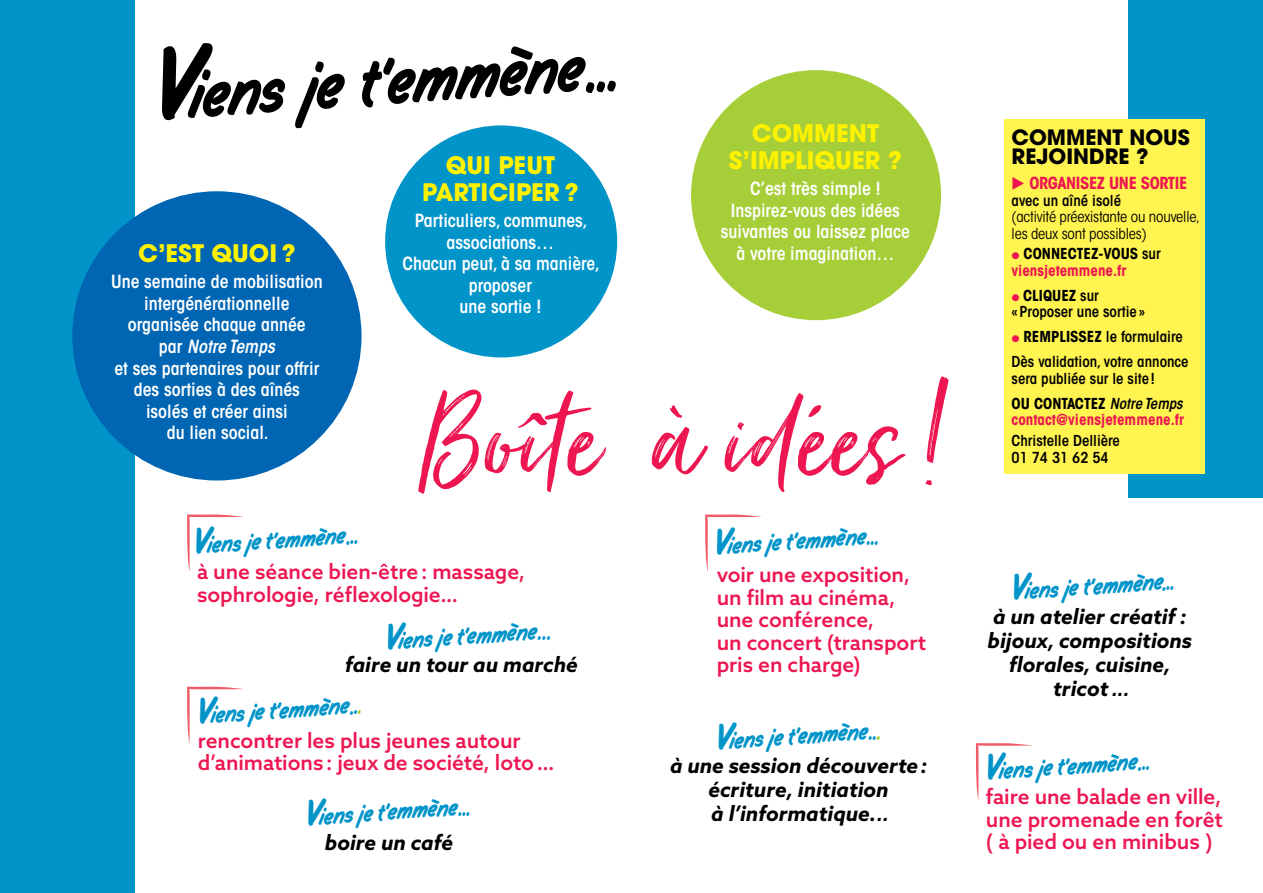
<style>
.page{position:relative;width:1263px;height:893px;background:#fff}
.page>*{position:absolute;margin:0;border:0;box-sizing:border-box;transform-origin:0 0}
.t1{font:146.1px "Just Lovely";letter-spacing:.01em;color:#ed1651}
.t2{font:62.55px "Filbert Brush";color:#000}
.t3{font:700 24px/27px "ITC Avant Garde Std";color:#fff200;text-align:center}
.t4{font:22.05px "Filbert Brush";color:#0094c9}
.t5{font:500 21px/22.5px "Azo Sans";letter-spacing:-.005em;color:#ed1651}
.t6{font:italic 700 21px/24px "Azo Sans";color:#000;text-align:center}
.t7{font:700 21px/19.5px "ITC Avant Garde Std";color:#000}
.t8{font:600 condensed 18px/21.6px "ITC Avant Garde Std";color:#fff;text-align:center}
.t9{font:700 condensed 16.5px "ITC Avant Garde Std";letter-spacing:-.02em;color:#ed1651}
.t10{font:600 condensed 15px/16.5px "ITC Avant Garde Std";color:#000}
.t11{font:700 condensed 15px/16.5px "ITC Avant Garde Std";color:#ed1651}
.t12{font:condensed 15px/16.5px "ITC Avant Garde Std";letter-spacing:-.01em;color:#000}
.s1{font-size:102.9px}
.s2{font-style:italic}
.s3{font-size:36.3px}
.s4{color:#a6ce39}
.s5{font-family:"ITC Avant Garde Std";font-stretch:condensed}
.s6{color:#000}
.s7{font-weight:600;color:#000}
.s8{color:#ed1651}
.s9{font-weight:700}
</style>
<div class="page">
<div style="left:0;top:0;width:134px;height:893px;background:#0094c9"></div>
<div style="left:72px;top:191px;width:290px;height:289px;background:#0066b3;border-radius:50%"></div>
<div style="left:691px;top:70px;width:250px;height:250px;background:#a6ce39;border-radius:50%"></div>
<div style="left:385px;top:125px;width:232px;height:232px;background:#0094c9;border-radius:50%"></div>
<div style="left:1128px;top:0;width:135px;height:497px;background:#0094c9"></div>
<div style="left:1004px;top:119px;width:201px;height:354px;background:#fff450"></div>
<svg style="left:187px;top:514px;width:57px;height:57px"></svg>
<svg style="left:705px;top:514px;width:57px;height:57px"></svg>
<svg style="left:976px;top:743px;width:56px;height:57px"></svg>
<svg style="left:187px;top:687px;width:57px;height:57px"></svg>
<h2 class="t2" style="left:150px;top:55px;width:471px;rotate:-4deg"><span class="s1">V</span>iens je t’emmène...</h2>
<h3 class="t3" style="left:729px;top:120px;width:175px">COMMENT<br>S’IMPLIQUER ?</h3>
<p class="t8" style="left:721px;top:178px;width:191px">C’est très simple !<br>Inspirez-vous des idées suivantes ou laissez place à votre imagination…</p>
<h3 class="t3" style="left:422px;top:151px;width:158px">QUI PEUT<br>PARTICIPER ?</h3>
<p class="t8" style="left:402px;top:209px;width:199px">Particuliers, communes, associations…<br>Chacun peut, à sa manière, proposer<br>une sortie !</p>
<h3 class="t3" style="left:138px;top:240px;width:159px">C’EST QUOI ?</h3>
<p class="t8" style="left:111px;top:271px;width:213px">Une semaine de mobilisation intergénérationnelle organisée chaque année<br>par <span class="s2">Notre Temps<br></span>et ses partenaires pour offrir des sorties à des aînés isolés et créer ainsi<br>du lien social.</p>
<h1 class="t1" style="left:417px;top:351px;width:535px">Boîte à idées!</h1>
<p class="t4" style="left:192px;top:531px;width:168px;rotate:-4deg"><span class="s3">V</span>iens je t’emmène...</p>
<p class="t5" style="left:197px;top:560px;width:330px">à une séance bien-être: massage, sophrologie, réflexologie…</p>
<p class="t4" style="left:384px;top:627px;width:169px;rotate:-4deg"><span class="s3">V</span>iens je t’emmène...</p>
<p class="t6" style="left:345px;top:652px;width:234px">faire un tour au marché</p>
<p class="t4" style="left:196px;top:701px;width:168px;rotate:-4deg"><span class="s3">V</span>iens je t’emmène..<span class="s4">.</span></p>
<p class="t5" style="left:198px;top:728px;width:358px">rencontrer les plus jeunes autour d’animations: jeux de société, loto...</p>
<p class="t4" style="left:304px;top:803px;width:168px;rotate:-4deg"><span class="s3">V</span>iens je t’emmène...</p>
<p class="t6" style="left:325px;top:830px;width:130px">boire un café</p>
<p class="t4" style="left:713px;top:532px;width:168px;rotate:-4deg"><span class="s3">V</span>iens je t’emmène...</p>
<p class="t5" style="left:717px;top:563px;width:211px">voir une exposition, un film au cinéma, une conférence,<br>un concert (transport pris en charge)</p>
<p class="t4" style="left:715px;top:727px;width:168px;rotate:-4deg"><span class="s3">V</span>iens je t’emmène..<span class="s4">.</span></p>
<p class="t6" style="left:670px;top:753px;width:259px">à une session découverte: écriture, initiation<br>à l’informatique.<span class="s5">..</span></p>
<p class="t7" style="left:1012px;top:127px;width:180px">COMMENT NOUS<br>REJOINDRE ?</p>
<p class="t9" style="left:1012px;top:173px;width:177px">▶ ORGANISEZ UNE SORTIE</p>
<p class="t10" style="left:1011px;top:192px;width:111px">avec un aîné isolé</p>
<p class="t12" style="left:1011px;top:208px;width:190px">(activité préexistante ou nouvelle, les deux sont possibles)</p>
<p class="t11" style="left:1011px;top:245px;width:151px">• <span class="s6">CONNECTEZ-VOUS</span> <span class="s7">sur<br></span>VIENSJETEMMENE.FR</p>
<p class="t10" style="left:1012px;top:287px;width:135px"><span class="s8">•</span> <span class="s9">CLIQUEZ</span> sur<br>« Proposer une sortie »</p>
<p class="t10" style="left:1011px;top:324px;width:179px;line-height:25px"><span class="s8">•</span> <span class="s9">REMPLISSEZ</span> le formulaire<br>Dès validation, votre annonce</p>
<p class="t10" style="left:1011px;top:366px;width:173px;line-height:25px">sera publiée sur le site !<br><span class="s9">OU CONTACTEZ</span> <span class="s2">Notre Temps</span></p>
<p class="t11" style="left:1011px;top:411px;width:174px">CONTACT@VIENSJETEMMENE.FR</p>
<p class="t10" style="left:1011px;top:432px;width:110px">Christelle Dellière<br>01 74 31 62 54</p>
<p class="t4" style="left:1010px;top:577px;width:166px;rotate:-4deg"><span class="s3">V</span>iens je t’emmène...</p>
<p class="t6" style="left:987px;top:604px;width:206px">à un atelier créatif : bijoux, compositions florales, cuisine, tricot <span class="s5">...</span></p>
<p class="t4" style="left:984px;top:757px;width:168px;rotate:-4deg"><span class="s3">V</span>iens je t’emmène...</p>
<p class="t5" style="left:986px;top:785px;width:239px;text-align:justify">faire une balade en ville, une promenade en forêt ( à pied ou en minibus )</p>
</div>
